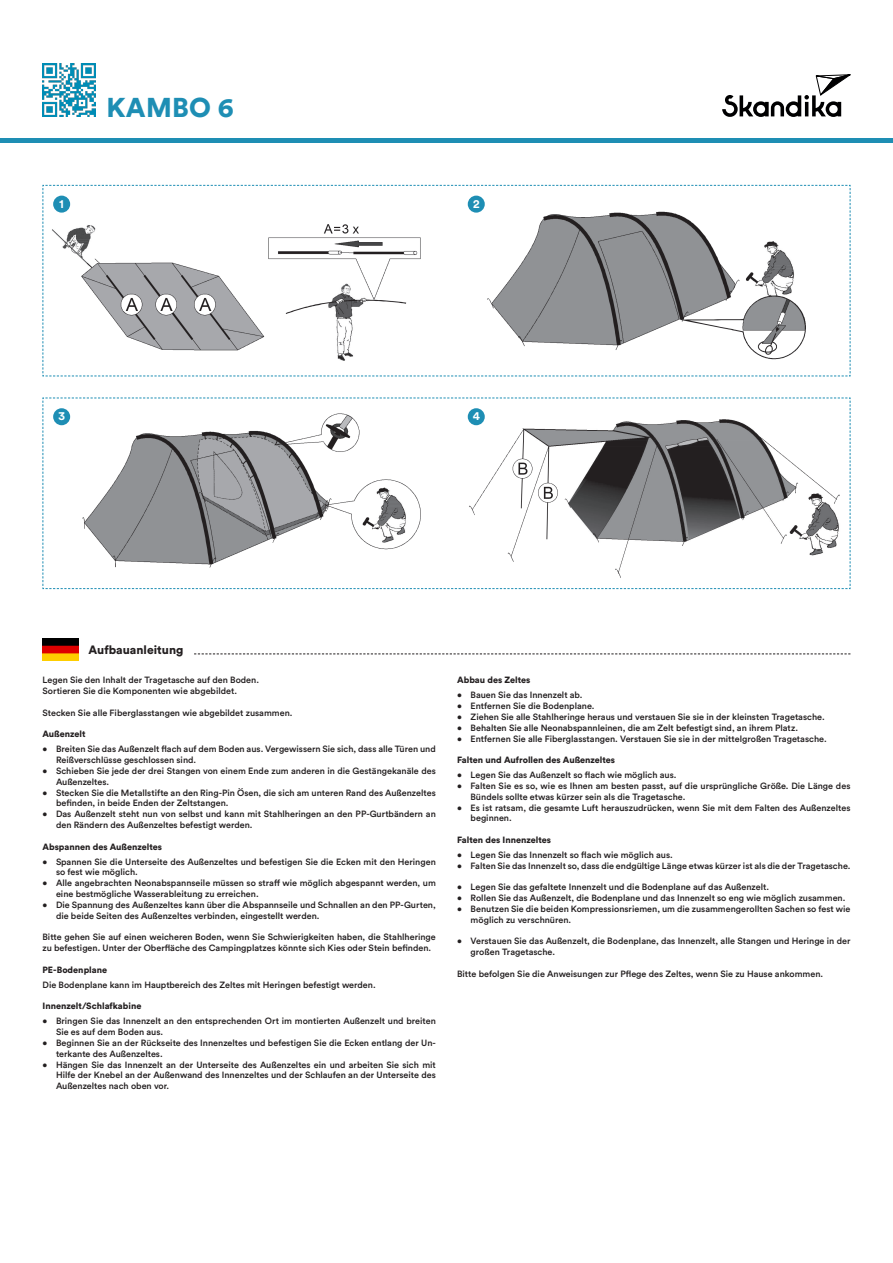
<style>
.page{position:relative;width:893px;height:1263px;background:#fff}
.page>*{position:absolute;margin:0;border:0;box-sizing:border-box;transform-origin:0 0}
.t1{font:900 27px "Circular Std";letter-spacing:.01em;color:#1e8eb4}
.t2{font:900 12px "Circular Std";color:#231f20}
.t3{font:700 12px "Circular Std";color:#fff}
.t4{font:500 9px/10.8px "Circular Std";color:#231f20}
.t5{font:900 9px "Circular Std";color:#231f20}
</style>
<div class="page">
<svg style="left:42px;top:397px;width:809px;height:192px"></svg>
<svg style="left:722px;top:74px;width:128px;height:43px"></svg>
<img style="left:43px;top:64px;width:53px;height:53px">
<svg style="left:42px;top:185px;width:809px;height:192px"></svg>
<img style="left:43px;top:639px;width:35px;height:21px">
<svg style="left:194px;top:653px;width:656px;height:1px"></svg>
<img style="left:51px;top:220px;width:374px;height:151px">
<img style="left:466px;top:190px;width:373px;height:181px">
<img style="left:51px;top:403px;width:374px;height:181px">
<img style="left:468px;top:403px;width:374px;height:178px">
<div style="left:53px;top:196px;width:17px;height:17px;background:#1e8eb4;border-radius:50%"></div>
<hr style="left:0;top:138px;width:893px;height:4px;background:#1e8eb4">
<div style="left:53px;top:408px;width:17px;height:17px;background:#1e8eb4;border-radius:50%"></div>
<div style="left:468px;top:408px;width:17px;height:17px;background:#1e8eb4;border-radius:50%"></div>
<div style="left:468px;top:196px;width:17px;height:17px;background:#1e8eb4;border-radius:50%"></div>
<h2 class="t3" style="left:59px;top:196px;width:6px">1</h2>
<h1 class="t1" style="left:106px;top:89px;width:129px">KAMBO 6</h1>
<h2 class="t3" style="left:473px;top:196px;width:8px">2</h2>
<h2 class="t3" style="left:58px;top:408px;width:8px">3</h2>
<h2 class="t3" style="left:473px;top:408px;width:9px">4</h2>
<h2 class="t2" style="left:89px;top:642px;width:96px">Aufbauanleitung</h2>
<p class="t4" style="left:43px;top:674px;width:218px">Legen Sie den Inhalt der Tragetasche auf den Boden.<br>Sortieren Sie die Komponenten wie abgebildet.</p>
<p class="t4" style="left:43px;top:707px;width:252px">Stecken Sie alle Fiberglasstangen wie abgebildet zusammen.</p>
<p class="t5" style="left:43px;top:728px;width:45px">Außenzelt</p>
<p class="t4" style="left:56px;top:744px;width:381px;text-indent:-14px">• Breiten Sie das Außenzelt flach auf dem Boden aus. Vergewissern Sie sich, dass alle Türen und<br>Reißverschlüsse geschlossen sind.</p>
<p class="t4" style="left:56px;top:765px;width:381px;text-indent:-14px">• Schieben Sie jede der drei Stangen von einem Ende zum anderen in die Gestängekanäle des<br>Außenzeltes.</p>
<p class="t4" style="left:56px;top:787px;width:381px;text-indent:-14px">• Stecken Sie die Metallstifte an den Ring-Pin Ösen, die sich am unteren Rand des Außenzeltes befinden, in beide Enden der Zeltstangen.</p>
<p class="t4" style="left:56px;top:808px;width:381px;text-indent:-14px">• Das Außenzelt steht nun von selbst und kann mit Stahlheringen an den PP-Gurtbändern an den Rändern des Außenzeltes befestigt werden.</p>
<p class="t5" style="left:43px;top:840px;width:121px">Abspannen des Außenzeltes</p>
<p class="t4" style="left:56px;top:856px;width:381px;text-indent:-14px">• Spannen Sie die Unterseite des Außenzeltes und befestigen Sie die Ecken mit den Heringen so fest wie möglich.</p>
<p class="t4" style="left:56px;top:877px;width:381px;text-indent:-14px">• Alle angebrachten Neonabspannseile müssen so straff wie möglich abgespannt werden, um eine bestmögliche Wasserableitung zu erreichen.</p>
<p class="t4" style="left:56px;top:899px;width:381px;text-indent:-14px">• Die Spannung des Außenzeltes kann über die Abspannseile und Schnallen an den PP-Gurten, die beide Seiten des Außenzeltes verbinden, eingestellt werden.</p>
<p class="t4" style="left:43px;top:931px;width:395px">Bitte gehen Sie auf einen weicheren Boden, wenn Sie Schwierigkeiten haben, die Stahlheringe zu befestigen. Unter der Oberfläche des Campingplatzes könnte sich Kies oder Stein befinden.</p>
<p class="t5" style="left:43px;top:963px;width:66px">PE-Bodenplane</p>
<p class="t4" style="left:43px;top:979px;width:335px">Die Bodenplane kann im Hauptbereich des Zeltes mit Heringen befestigt werden.</p>
<p class="t5" style="left:43px;top:1000px;width:100px">Innenzelt/Schlafkabine</p>
<p class="t4" style="left:56px;top:1015px;width:381px;text-indent:-14px">• Bringen Sie das Innenzelt an den entsprechenden Ort im montierten Außenzelt und breiten<br>Sie es auf dem Boden aus.</p>
<p class="t4" style="left:56px;top:1037px;width:381px;text-indent:-14px">• Beginnen Sie an der Rückseite des Innenzeltes und befestigen Sie die Ecken entlang der Un&shy;terkante des Außenzeltes.</p>
<p class="t4" style="left:56px;top:1059px;width:381px;text-align:justify;text-indent:-14px">• Hängen Sie das Innenzelt an der Unterseite des Außenzeltes ein und arbeiten Sie sich mit Hilfe der Knebel an der Außenwand des Innenzeltes und der Schlaufen an der Unterseite des Außenzeltes nach oben vor.</p>
<p class="t5" style="left:457px;top:674px;width:75px">Abbau des Zeltes</p>
<p class="t4" style="left:457px;top:690px;width:127px">• Bauen Sie das Innenzelt ab.</p>
<p class="t4" style="left:457px;top:700px;width:139px">• Entfernen Sie die Bodenplane.</p>
<p class="t4" style="left:457px;top:711px;width:369px">• Ziehen Sie alle Stahlheringe heraus und verstauen Sie sie in der kleinsten Tragetasche.</p>
<p class="t4" style="left:457px;top:722px;width:342px">• Behalten Sie alle Neonabspannleinen, die am Zelt befestigt sind, an ihrem Platz.</p>
<p class="t4" style="left:457px;top:733px;width:371px">• Entfernen Sie alle Fiberglasstangen. Verstauen Sie sie in der mittelgroßen Tragetasche.</p>
<p class="t5" style="left:457px;top:754px;width:160px">Falten und Aufrollen des Außenzeltes</p>
<p class="t4" style="left:457px;top:769px;width:221px">• Legen Sie das Außenzelt so flach wie möglich aus.</p>
<p class="t4" style="left:471px;top:780px;width:381px;text-indent:-14px">• Falten Sie es so, wie es Ihnen am besten passt, auf die ursprüngliche Größe. Die Länge des<br>Bündels sollte etwas kürzer sein als die Tragetasche.</p>
<p class="t4" style="left:471px;top:802px;width:381px;text-indent:-14px">• Es ist ratsam, die gesamte Luft herauszudrücken, wenn Sie mit dem Falten des Außenzeltes beginnen.</p>
<p class="t5" style="left:457px;top:834px;width:95px">Falten des Innenzeltes</p>
<p class="t4" style="left:457px;top:849px;width:217px">• Legen Sie das Innenzelt so flach wie möglich aus.</p>
<p class="t4" style="left:457px;top:860px;width:395px">• Falten Sie das Innenzelt so, dass die endgültige Länge etwas kürzer ist als die der Tragetasche.</p>
<p class="t4" style="left:457px;top:882px;width:313px">• Legen Sie das gefaltete Innenzelt und die Bodenplane auf das Außenzelt.</p>
<p class="t4" style="left:457px;top:892px;width:390px">• Rollen Sie das Außenzelt, die Bodenplane und das Innenzelt so eng wie möglich zusammen.</p>
<p class="t4" style="left:471px;top:903px;width:381px;text-indent:-14px">• Benutzen Sie die beiden Kompressionsriemen, um die zusammengerollten Sachen so fest wie möglich zu verschnüren.</p>
<p class="t4" style="left:471px;top:936px;width:381px;text-indent:-14px">• Verstauen Sie das Außenzelt, die Bodenplane, das Innenzelt, alle Stangen und Heringe in der großen Tragetasche.</p>
<p class="t4" style="left:457px;top:968px;width:368px">Bitte befolgen Sie die Anweisungen zur Pflege des Zeltes, wenn Sie zu Hause ankommen.</p>
</div>
